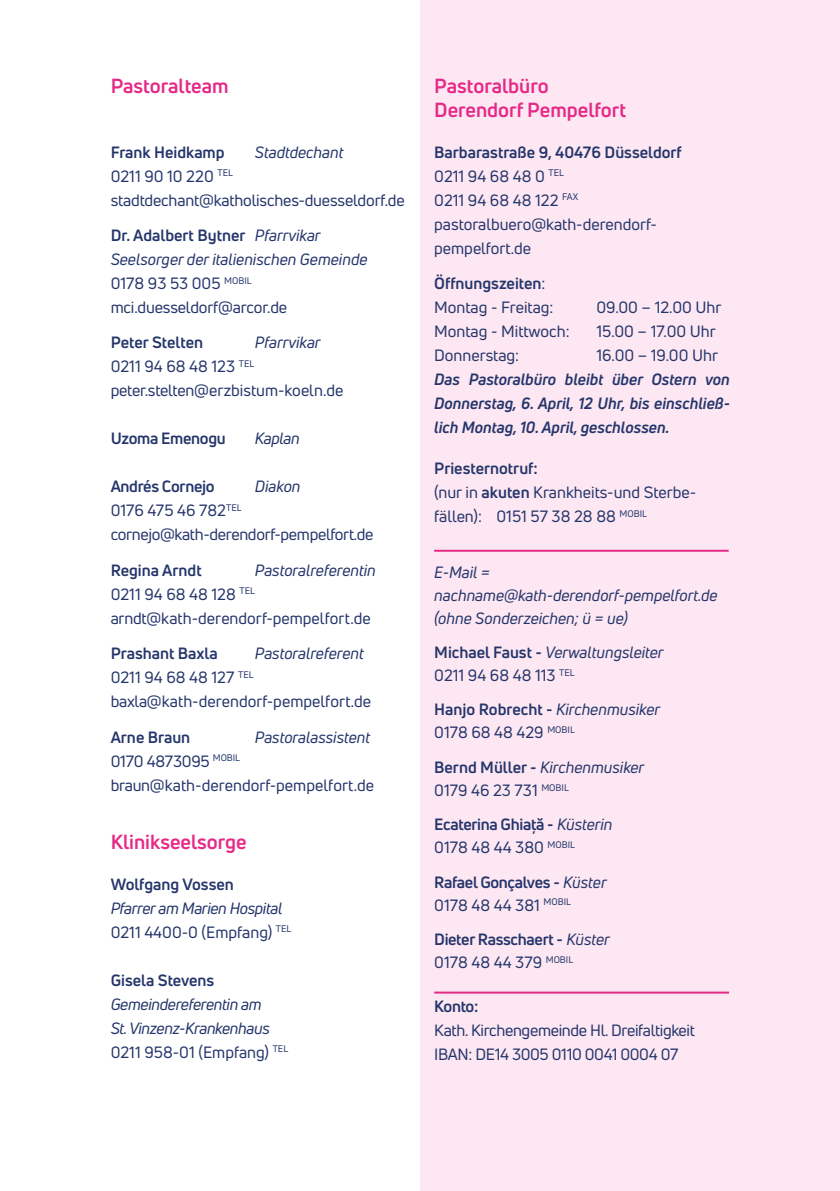
<style>
.page{position:relative;width:840px;height:1191px;background:#fff}
.page>*{position:absolute;margin:0;border:0;box-sizing:border-box;transform-origin:0 0}
.t1{font:700 20px/24px "Uni Neue";color:#e62987}
.t2{font:16px/24px "Uni Neue";color:#24356b}
.t3{font:italic 16px/23px "Uni Neue";color:#24356b}
.t4{font:700 16px/23px "Uni Neue";letter-spacing:-.01em;color:#24356b}
.t5{font:16px/24px "Uni Neue";letter-spacing:-.02em;color:#24356b}
.t6{font:italic 16px/24px "Uni Neue";letter-spacing:-.02em;color:#24356b}
.t7{font:italic 700 16px/24px "Uni Neue";color:#24356b;text-align:justify}
.s1{font-weight:700;font-style:normal}
.s2{font-style:normal}
.s3{font-style:italic}
.s4{font-weight:700}
.s5{font-weight:400;font-style:italic}
.s6{font-weight:400}
</style>
<div class="page">
<div style="left:420px;top:0;width:419px;height:1191px;background:#fce7f2"></div>
<hr style="left:434px;top:550px;width:294px;height:2px;background:#e62987">
<hr style="left:434px;top:991px;width:294px;height:2px;background:#e62987">
<p class="t1" style="left:111px;top:73px;width:119px">Pastoralteam</p>
<p class="t4" style="left:111px;top:140px;width:115px">Frank Heidkamp</p>
<p class="t3" style="left:255px;top:140px;width:90px">Stadtdechant</p>
<p class="t2" style="left:111px;top:164px;width:295px">0211 90 10 220 <sup>TEL </sup>stadtdechant@katholisches-duesseldorf.de</p>
<p class="t3" style="left:111px;top:223px;width:258px;line-height:24px"><span class="s1">Dr. Adalbert Bytner</span> Pfarrvikar<br>Seelsorger der italienischen Gemeinde<br><span class="s2">0178 93 53 005</span> <sup>MOBIL </sup><span class="s2">mci.duesseldorf@arcor.de</span></p>
<p class="t4" style="left:111px;top:331px;width:94px">Peter Stelten</p>
<p class="t3" style="left:255px;top:331px;width:67px">Pfarrvikar</p>
<p class="t2" style="left:111px;top:354px;width:234px">0211 94 68 48 123 <sup>TEL </sup>peter.stelten@erzbistum-koeln.de</p>
<p class="t4" style="left:111px;top:427px;width:116px">Uzoma Emenogu</p>
<p class="t3" style="left:255px;top:427px;width:46px">Kaplan</p>
<p class="t4" style="left:111px;top:475px;width:105px">Andrés Cornejo</p>
<p class="t3" style="left:255px;top:475px;width:47px">Diakon</p>
<p class="t5" style="left:111px;top:498px;width:264px">0176 475 46 782<sup>TEL </sup>cornejo@kath-derendorf-pempelfort.de</p>
<p class="t4" style="left:111px;top:558px;width:92px">Regina Arndt</p>
<p class="t2" style="left:111px;top:558px;width:266px;text-indent:144px"><span class="s3">Pastoralreferentin<br></span>0211 94 68 48 128 <sup>TEL </sup>arndt@kath-derendorf-pempelfort.de</p>
<p class="t4" style="left:111px;top:641px;width:109px">Prashant Baxla</p>
<p class="t3" style="left:255px;top:642px;width:110px">Pastoralreferent</p>
<p class="t2" style="left:111px;top:665px;width:262px">0211 94 68 48 127 <sup>TEL </sup>baxla@kath-derendorf-pempelfort.de</p>
<p class="t4" style="left:111px;top:725px;width:81px">Arne Braun</p>
<p class="t3" style="left:255px;top:725px;width:117px">Pastoralassistent</p>
<p class="t2" style="left:111px;top:748px;width:265px">0170 4873095 <sup>MOBIL </sup>braun@kath-derendorf-pempelfort.de</p>
<p class="t1" style="left:111px;top:829px;width:137px">Klinikseelsorge</p>
<p class="t4" style="left:111px;top:872px;width:125px">Wolfgang Vossen</p>
<p class="t6" style="left:111px;top:895px;width:182px">Pfarrer am Marien Hospital<br><span class="s2">0211 4400-0 (Empfang)</span> <sup>TEL</sup></p>
<p class="t4" style="left:111px;top:968px;width:105px">Gisela Stevens</p>
<p class="t6" style="left:111px;top:991px;width:179px">Gemeindereferentin am<br>St. Vinzenz-Krankenhaus<br><span class="s2">0211 958-01 (Empfang)</span> <sup>TEL</sup></p>
<p class="t1" style="left:434px;top:73px;width:193px">Pastoralbüro<br>Derendorf Pempelfort</p>
<p class="t2" style="left:434px;top:140px;width:249px"><span class="s4">Barbarastraße 9, 40476 Düsseldorf<br></span>0211 94 68 48 0 <sup>TEL<br></sup>0211 94 68 48 122 <sup>FAX </sup>pastoralbuero@kath-derendorf&shy;pempelfort.de</p>
<p class="t2" style="left:434px;top:271px;width:121px"><span class="s4">Öffnungszeiten</span>:<br>Montag - Freitag:</p>
<p class="t2" style="left:596px;top:295px;width:127px">09.00 – 12.00 Uhr</p>
<p class="t2" style="left:434px;top:319px;width:137px">Montag - Mittwoch:</p>
<p class="t2" style="left:596px;top:319px;width:121px">15.00 – 17.00 Uhr</p>
<p class="t2" style="left:434px;top:343px;width:86px">Donnerstag:</p>
<p class="t2" style="left:596px;top:343px;width:123px">16.00 – 19.00 Uhr</p>
<p class="t7" style="left:434px;top:367px;width:297px">Das Pastoralbüro bleibt über Ostern von Donnerstag, 6. April, 12 Uhr, bis einschließ&shy;lich Montag, 10. April, geschlossen.</p>
<p class="t2" style="left:434px;top:456px;width:263px"><span class="s4">Priesternotruf:<br></span>(nur in <span class="s4">akuten</span> Krankheits-und Sterbe&shy;fällen): 0151 57 38 28 88 <sup>MOBIL</sup></p>
<p class="t3" style="left:434px;top:560px;width:285px">E-Mail = nachname@kath-derendorf-pempelfort.de (ohne Sonderzeichen; ü = ue)</p>
<p class="t3" style="left:434px;top:641px;width:231px"><span class="s1">Michael Faust -</span> Verwaltungsleiter<br><span class="s2">0211 94 68 48 113</span> <sup>TEL</sup></p>
<p class="t4" style="left:434px;top:698px;width:227px">Hanjo Robrecht - <span class="s5">Kirchenmusiker<br></span><span class="s6">0178 68 48 429</span> <sup>MOBIL</sup></p>
<p class="t3" style="left:434px;top:755px;width:211px"><span class="s1">Bernd Müller -</span> Kirchenmusiker<br><span class="s2">0179 46 23 731</span> <sup>MOBIL</sup></p>
<p class="t4" style="left:434px;top:812px;width:180px">Ecaterina Ghiaţă - <span class="s5">Küsterin<br></span><span class="s6">0178 48 44 380</span> <sup>MOBIL</sup></p>
<p class="t4" style="left:434px;top:870px;width:174px">Rafael Gonçalves - <span class="s5">Küster<br></span><span class="s6">0178 48 44 381</span> <sup>MOBIL</sup></p>
<p class="t4" style="left:434px;top:927px;width:177px">Dieter Rasschaert - <span class="s5">Küster<br></span><span class="s6">0178 48 44 379</span> <sup>MOBIL</sup></p>
<p class="t4" style="left:434px;top:994px;width:46px">Konto:</p>
<p class="t5" style="left:434px;top:1018px;width:262px">Kath. Kirchengemeinde Hl. Dreifaltigkeit<br>IBAN: DE14 3005 0110 0041 0004 07</p>
</div>
